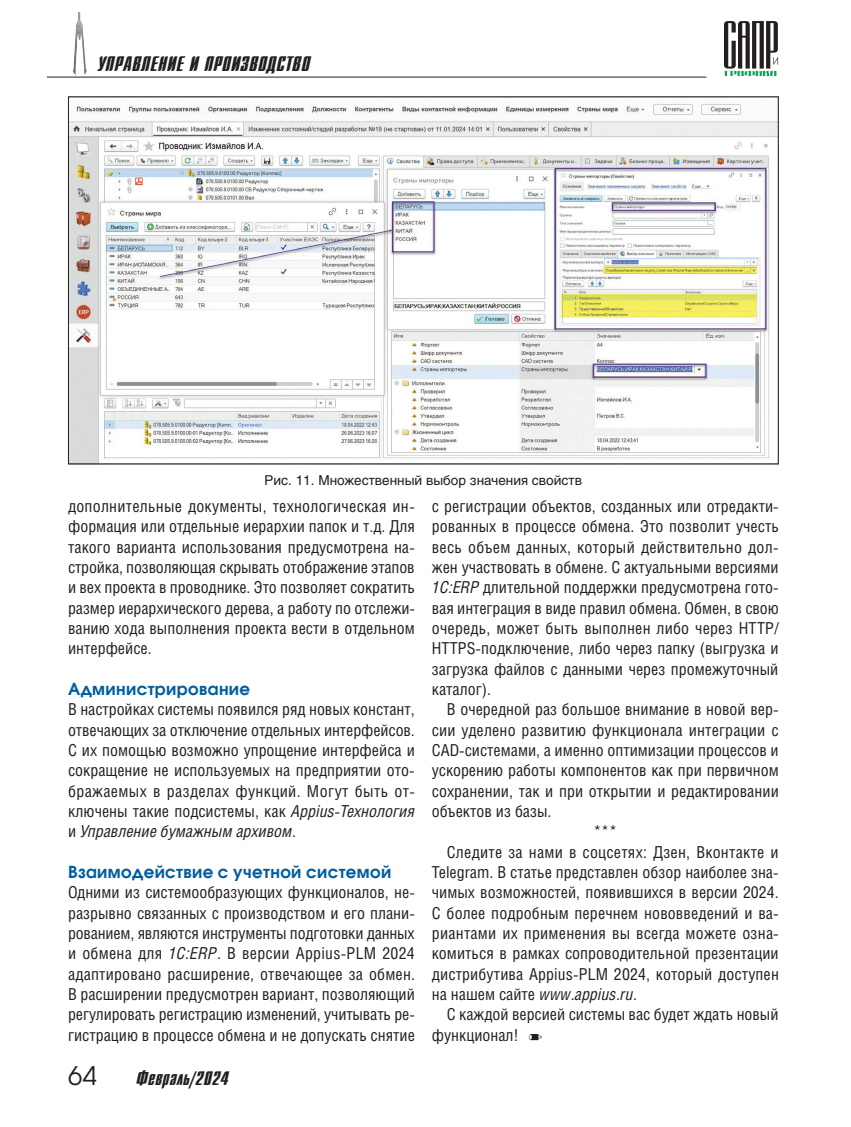
<style>
.page{position:relative;width:851px;height:1127px;background:#fff}
.page>*{position:absolute;margin:0;border:0;box-sizing:border-box;transform-origin:0 0}
.t1{font:25.5px "Avant Garde C";color:#231f20}
.t2{font:21px "Dagger C";letter-spacing:.025em;color:#231f20}
.t3{font:19.5px "Dagger C";letter-spacing:.025em;color:#231f20}
.t4{font:16.5px/20.4px "Helios Cond";color:#231f20;text-align:justify}
.t5{font:700 16.5px "Avant Garde C";letter-spacing:.025em;color:#005da0}
.t6{font:13.5px "Helios";color:#231f20}
.s1{font-style:italic}
</style>
<div class="page">
<img style="left:73px;top:12px;width:14px;height:65px">
<svg style="left:724px;top:21px;width:54px;height:55px"></svg>
<hr style="left:47px;top:77px;width:659px;height:1px;background:#231f20">
<svg style="left:528px;top:1034px;width:13px;height:6px"></svg>
<img style="left:70px;top:102px;width:706px;height:360px">
<p class="t2" style="left:98px;top:53px;width:213px">управление и производство</p>
<p class="t6" style="left:264px;top:472px;width:319px">Рис. 11. Множественный выбор значения свойств</p>
<p class="t4" style="left:68px;top:496px;width:348px">дополнительные документы, технологическая ин&shy;формация или отдельные иерархии папок и т.д. Для такого варианта использования предусмотрена на&shy;стройка, позволяющая скрывать отображение этапов и вех проекта в проводнике. Это позволяет сократить размер иерархического дерева, а работу по отслежи&shy;ванию хода выполнения проекта вести в отдельном интерфейсе.</p>
<p class="t5" style="left:68px;top:679px;width:183px">Администрирование</p>
<p class="t4" style="left:68px;top:699px;width:348px">В настройках системы появился ряд новых констант, отвечающих за отключение отдельных интерфейсов.<br>С их помощью возможно упрощение интерфейса и сокращение не используемых на предприятии ото&shy;бражаемых в разделах функций. Могут быть от&shy;ключены такие подсистемы, как <span class="s1">Appius-Технология </span>и <span class="s1">Управление бумажным архивом</span>.</p>
<p class="t5" style="left:68px;top:862px;width:325px">Взаимодействие с учетной системой</p>
<p class="t4" style="left:68px;top:882px;width:348px">Одними из системообразующих функционалов, не&shy;разрывно связанных с производством и его плани&shy;рованием, являются инструменты подготовки данных и обмена для <span class="s1">1С:ERP</span>. В версии Appius-PLM 2024 адаптировано расширение, отвечающее за обмен.<br>В расширении предусмотрен вариант, позволяющий регулировать регистрацию изменений, учитывать ре&shy;гистрацию в процессе обмена и не допускать снятие</p>
<h1 class="t1" style="left:68px;top:1060px;width:30px">64</h1>
<p class="t3" style="left:136px;top:1068px;width:94px">Февраль/2024</p>
<p class="t4" style="left:432px;top:496px;width:348px">с регистрации объектов, созданных или отредакти&shy;рованных в процессе обмена. Это позволит учесть весь объем данных, который действительно дол&shy;жен участвовать в обмене. С актуальными версиями <span class="s1">1С:ERP</span> длительной поддержки предусмотрена гото&shy;вая интеграция в виде правил обмена. Обмен, в свою очередь, может быть выполнен либо через HTTP/ HTTPS-подключение, либо через папку (выгрузка и загрузка файлов с данными через промежуточный каталог).</p>
<p class="t4" style="left:446px;top:699px;width:333px">В очередной раз большое внимание в новой вер-</p>
<p class="t4" style="left:432px;top:719px;width:348px">сии уделено развитию функционала интеграции с</p>
<p class="t4" style="left:432px;top:740px;width:348px">CAD-системами, а именно оптимизации процессов и</p>
<p class="t4" style="left:432px;top:760px;width:348px">ускорению работы компонентов как при первичном</p>
<p class="t4" style="left:432px;top:780px;width:348px">сохранении, так и при открытии и редактировании</p>
<p class="t4" style="left:432px;top:801px;width:121px">объектов из базы.</p>
<p class="t4" style="left:593px;top:821px;width:25px">***</p>
<p class="t4" style="left:446px;top:841px;width:333px">Следите за нами в соцсетях: Дзен, Вконтакте и</p>
<p class="t4" style="left:432px;top:862px;width:348px">Telegram. В статье представлен обзор наиболее зна-</p>
<p class="t4" style="left:432px;top:882px;width:348px">чимых возможностей, появившихся в версии 2024.</p>
<p class="t4" style="left:432px;top:902px;width:348px">С более подробным перечнем нововведений и ва-</p>
<p class="t4" style="left:432px;top:923px;width:348px">риантами их применения вы всегда можете озна-</p>
<p class="t4" style="left:432px;top:943px;width:348px">комиться в рамках сопроводительной презентации</p>
<p class="t4" style="left:432px;top:963px;width:348px">дистрибутива Appius-PLM 2024, который доступен</p>
<p class="t4" style="left:432px;top:984px;width:207px">на нашем сайте <span class="s1">www.appius.ru</span>.</p>
<p class="t4" style="left:446px;top:1004px;width:333px">С каждой версией системы вас будет ждать новый</p>
<p class="t4" style="left:432px;top:1024px;width:88px">функционал!</p>
</div>
